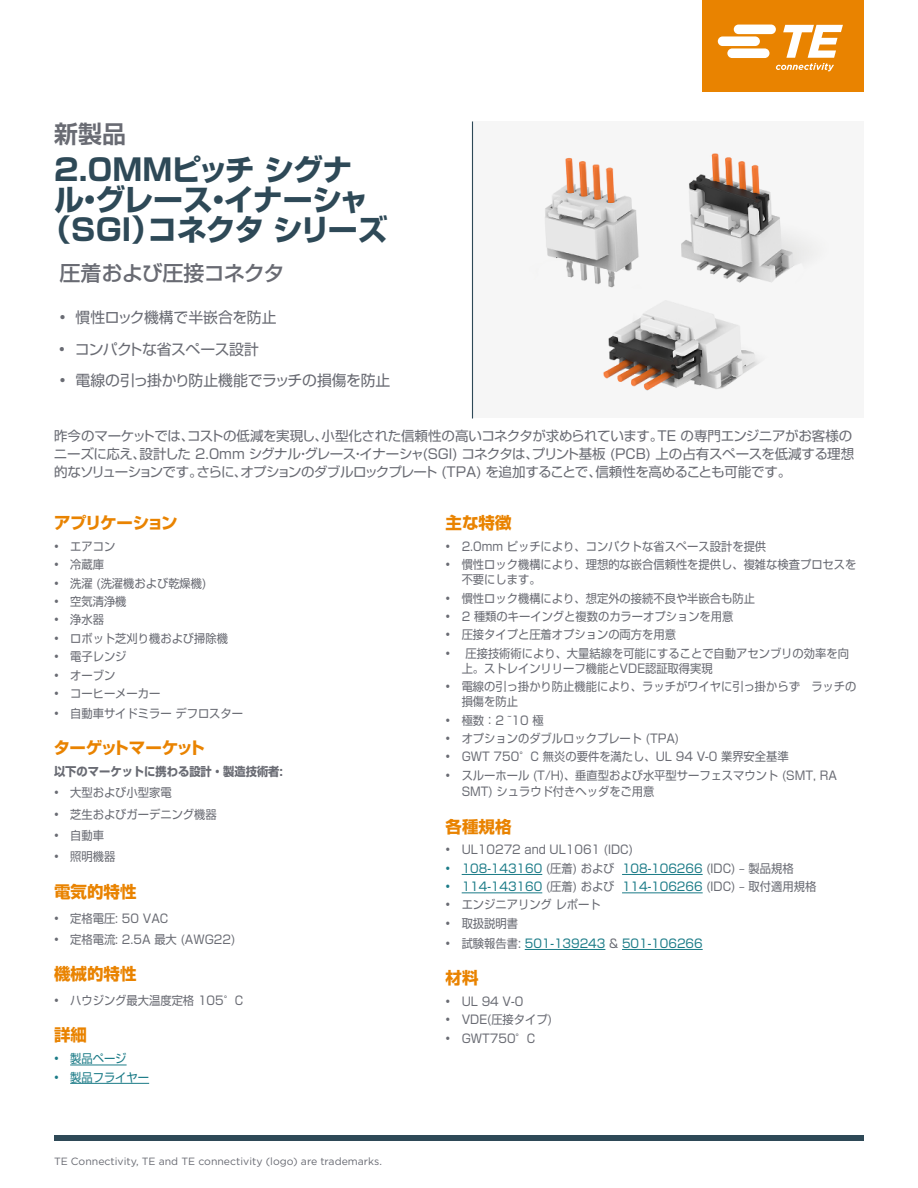
<style>
.page{position:relative;width:918px;height:1188px;background:#fff}
.page>*{position:absolute;margin:0;border:0;box-sizing:border-box;transform-origin:0 0}
.t1{font:700 30px "Shin Go Pro";letter-spacing:-.03em;color:#2e4957}
.t2{font:700 24px "Shin Go Pro De";color:#696b73}
.t3{font:500 21px "Shin Go Pro";letter-spacing:-.04em;color:#696b73}
.t4{font:700 16.5px "Shin Go Pro";color:#e98300}
.t5{font:700 16.5px "Shin Go Pro";letter-spacing:-.03em;color:#e98300}
.t6{font:700 16.5px "Shin Go Pro";letter-spacing:-.085em;color:#e98300}
.t7{font:15px "Shin Go Pro";letter-spacing:-.01em;color:#696b73}
.t8{font:15px "Shin Go Pro";letter-spacing:-.03em;color:#696b73}
.t9{font:13.5px/18px "Shin Go Pro";letter-spacing:-.03em;color:#696b73}
.t10{font:12px/15px "Shin Go Pro";color:#696b73;scale:.94 1}
.t11{font:12px "Shin Go Pro";color:#1b7b87;scale:.94 1}
.t12{font:700 12px "Shin Go Pro";color:#696b73;scale:.94 1}
.t13{font:10.5px "Gotham";color:#696b73}
.s1{color:#696b73}
</style>
<div class="page">
<img style="left:473px;top:122px;width:354px;height:296px">
<div style="left:54px;top:1135px;width:810px;height:6px;background:#2e4957"></div>
<div style="left:702px;top:0;width:162px;height:91px;background:#e98300"></div>
<svg style="left:718px;top:25px;width:125px;height:46px"></svg>
<hr style="left:70px;top:1065px;width:57px;height:1px;background:#1b7b87">
<hr style="left:70px;top:1083px;width:79px;height:1px;background:#1b7b87">
<hr style="left:462px;top:874px;width:80px;height:1px;background:#1b7b87">
<hr style="left:622px;top:874px;width:81px;height:1px;background:#1b7b87">
<hr style="left:462px;top:893px;width:80px;height:1px;background:#1b7b87">
<hr style="left:622px;top:893px;width:81px;height:1px;background:#1b7b87">
<hr style="left:525px;top:949px;width:80px;height:1px;background:#1b7b87">
<hr style="left:622px;top:949px;width:81px;height:1px;background:#1b7b87">
<hr style="left:472px;top:122px;width:1px;height:296px;background:#2e4957">
<h2 class="t2" style="left:54px;top:114px;width:73px">新製品</h2>
<h1 class="t1" style="left:54px;top:145px;width:300px">2.0MMピッチ シグナ</h1>
<h1 class="t1" style="left:54px;top:175px;width:316px">ル・グレース・イナーシャ</h1>
<h1 class="t1" style="left:41px;top:205px;width:348px">（SGI）コネクタ シリーズ</h1>
<h3 class="t3" style="left:59px;top:255px;width:226px">圧着および圧接コネクタ</h3>
<p class="t7" style="left:59px;top:305px;width:219px">• 慣性ロック機構で半嵌合を防止</p>
<p class="t8" style="left:59px;top:337px;width:202px">• コンパクトな省スペース設計</p>
<p class="t7" style="left:59px;top:368px;width:333px">• 電線の引っ掛かり防止機能でラッチの損傷を防止</p>
<p class="t9" style="left:54px;top:425px;width:802px">昨今のマーケットでは、コストの低減を実現し、小型化された信頼性の高いコネクタが求められています。TE の専門エンジニアがお客様のニーズに応え、設計した 2.0mm シグナル・グレース・イナーシャ(SGI) コネクタは、プリント基板 (PCB) 上の占有スペースを低減する理想的なソリューションです。さらに、オプションのダブルロックプレート (TPA) を追加することで、信頼性を高めることも可能です。</p>
<h3 class="t6" style="left:54px;top:510px;width:125px">アプリケーション</h3>
<p class="t10" style="left:54px;top:537px;width:67px">• エアコン</p>
<p class="t10" style="left:54px;top:556px;width:55px">• 冷蔵庫</p>
<p class="t10" style="left:54px;top:574px;width:164px">• 洗濯 (洗濯機および乾燥機)</p>
<p class="t10" style="left:54px;top:593px;width:79px">• 空気清浄機</p>
<p class="t10" style="left:54px;top:611px;width:55px">• 浄水器</p>
<p class="t10" style="left:54px;top:629px;width:187px">• ロボット芝刈り機および掃除機</p>
<p class="t10" style="left:54px;top:648px;width:79px">• 電子レンジ</p>
<p class="t10" style="left:54px;top:666px;width:67px">• オーブン</p>
<p class="t10" style="left:54px;top:684px;width:115px">• コーヒーメーカー</p>
<p class="t10" style="left:54px;top:704px;width:203px">• 自動車サイドミラーデフロスター</p>
<h3 class="t5" style="left:54px;top:735px;width:153px">ターゲットマーケット</h3>
<p class="t12" style="left:54px;top:762px;width:245px">以下のマーケットに携わる設計・製造技術者:</p>
<p class="t10" style="left:54px;top:784px;width:127px">• 大型および小型家電</p>
<p class="t10" style="left:54px;top:805px;width:175px">• 芝生およびガーデニング機器</p>
<p class="t10" style="left:54px;top:827px;width:55px">• 自動車</p>
<p class="t10" style="left:54px;top:848px;width:67px">• 照明機器</p>
<h3 class="t4" style="left:54px;top:879px;width:84px">電気的特性</h3>
<p class="t10" style="left:54px;top:909px;width:123px">• 定格電圧: 50 VAC</p>
<p class="t10" style="left:54px;top:930px;width:194px">• 定格電流: 2.5A 最大 (AWG22)</p>
<h3 class="t4" style="left:54px;top:961px;width:84px">機械的特性</h3>
<p class="t10" style="left:54px;top:992px;width:203px">• ハウジング最大温度定格 105°C</p>
<h3 class="t4" style="left:54px;top:1022px;width:34px">詳細</h3>
<p class="t11" style="left:54px;top:1049px;width:79px">• 製品ページ</p>
<p class="t11" style="left:54px;top:1067px;width:103px">• 製品フライヤー</p>
<p class="t13" style="left:54px;top:1155px;width:330px">TE Connectivity, TE and TE connectivity (logo) are trademarks.</p>
<h3 class="t4" style="left:446px;top:510px;width:67px">主な特徴</h3>
<p class="t10" style="left:446px;top:537px;width:343px">• 2.0mm ピッチにより、コンパクトな省スペース設計を提供</p>
<p class="t10" style="left:462px;top:556px;width:422px;text-indent:-16px">• 慣性ロック機構により、理想的な嵌合信頼性を提供し、複雑な検査プロセスを不要にします。</p>
<p class="t10" style="left:446px;top:589px;width:331px">• 慣性ロック機構により、想定外の接続不良や半嵌合も防止</p>
<p class="t10" style="left:446px;top:608px;width:308px">• 2 種類のキーイングと複数のカラーオプションを用意</p>
<p class="t10" style="left:446px;top:626px;width:247px">• 圧接タイプと圧着オプションの両方を用意</p>
<p class="t10" style="left:462px;top:644px;width:413px;text-indent:-16px">• 圧接技術術により、大量結線を可能にすることで自動アセンブリの効率を向上。ストレインリリーフ機能とVDE認証取得実現</p>
<p class="t10" style="left:462px;top:678px;width:422px;text-indent:-16px">• 電線の引っ掛かり防止機能により、ラッチがワイヤに引っ掛からず　ラッチの損傷を防止</p>
<p class="t10" style="left:446px;top:711px;width:106px">• 極数：2 ~10 極</p>
<p class="t10" style="left:446px;top:729px;width:250px">• オプションのダブルロックプレート (TPA)</p>
<p class="t10" style="left:446px;top:748px;width:367px">• GWT 750°C 無炎の要件を満たし、UL 94 V-0 業界安全基準</p>
<p class="t10" style="left:462px;top:765px;width:401px;line-height:16.5px;text-indent:-16px">• スルーホール (T/H)、垂直型および水平型サーフェスマウント (SMT, RA<br>SMT) シュラウド付きヘッダをご用意</p>
<h3 class="t4" style="left:446px;top:813px;width:67px">各種規格</h3>
<p class="t10" style="left:446px;top:841px;width:201px">• UL10272 and UL1061 (IDC)</p>
<p class="t11" style="left:446px;top:858px;width:372px">• 108-143160 <span class="s1">(圧着) および</span> 108-106266 <span class="s1">(IDC) – 製品規格</span></p>
<p class="t11" style="left:446px;top:877px;width:396px">• 114-143160 <span class="s1">(圧着) および</span> 114-106266 <span class="s1">(IDC) – 取付適用規格</span></p>
<p class="t10" style="left:446px;top:896px;width:167px">• エンジニアリングレポート</p>
<p class="t10" style="left:446px;top:914px;width:79px">• 取扱説明書</p>
<p class="t11" style="left:446px;top:933px;width:275px"><span class="s1">• 試験報告書:</span> 501-139243 <span class="s1">&amp;</span> 501-106266</p>
<h3 class="t4" style="left:446px;top:965px;width:34px">材料</h3>
<p class="t10" style="left:446px;top:992px;width:84px">• UL 94 V-0</p>
<p class="t10" style="left:446px;top:1011px;width:115px">• VDE(圧接タイプ)</p>
<p class="t10" style="left:446px;top:1029px;width:97px">• GWT750°C</p>
</div>
